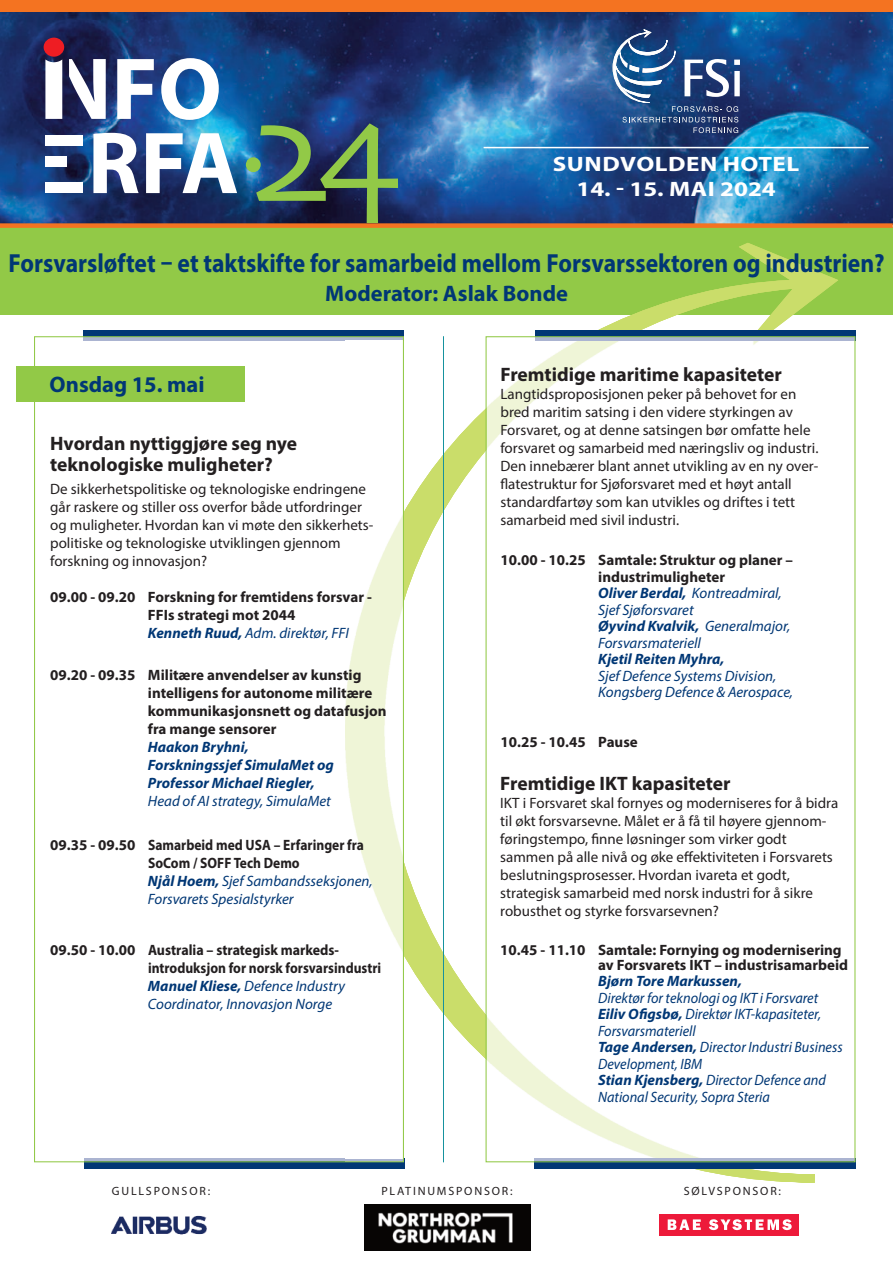
<style>
.page{position:relative;width:893px;height:1263px;background:#fff}
.page>*{position:absolute;margin:0;border:0;box-sizing:border-box;transform-origin:0 0}
.t1{font:700 26.25px "Myriad Pro";color:#013775;scale:.9 1}
.t2{font:700 22.5px "Myriad Pro";color:#013775}
.t3{font:700 20.85px "Myriad Pro";letter-spacing:.02em;color:#fff;scale:1.2 1}
.t4{font:700 20.85px "Myriad Pro";color:#fff;scale:1.2 1}
.t5{font:700 19.5px/21px "Myriad Pro";color:#231f20}
.t6{font:15px/18px "Myriad Pro";color:#231f20}
.t7{font:700 15px/18px "Myriad Pro";color:#231f20}
.t8{font:italic 15px/16.5px "Myriad Pro";color:#013775}
.t9{font:italic 15px/16.5px "Myriad Pro";color:#013775;scale:.95 1}
.t10{font:italic 700 15px/18px "Myriad Pro";color:#013775}
.t11{font:12px "Myriad Pro";letter-spacing:.15em;color:#231f20}
.s1{font-style:italic;color:#013775}
.s2{font-weight:400;font-style:italic;color:#013775}
.s3{font-weight:700;font-style:normal;color:#231f20}
.s4{font-weight:700}
</style>
<div class="page">
<svg style="left:84px;top:330px;width:320px;height:10px;background:#11476f"></svg>
<svg style="left:84px;top:1162px;width:261px;height:7px;background:#083e72"></svg>
<div style="left:0;top:0;width:893px;height:20px;background:#f47321"></div>
<div style="left:0;top:227px;width:893px;height:87px;background:#92c947"></div>
<img style="left:0;top:12px;width:893px;height:211px">
<svg style="left:256px;top:123px;width:142px;height:100px;background:#3b595c"></svg>
<svg style="left:117px;top:59px;width:37px;height:60px"></svg>
<svg style="left:161px;top:58px;width:58px;height:62px"></svg>
<div style="left:45px;top:135px;width:38px;height:10px;background:#fff"></div>
<svg style="left:93px;top:133px;width:46px;height:60px"></svg>
<svg style="left:146px;top:133px;width:91px;height:60px"></svg>
<div style="left:45px;top:182px;width:38px;height:11px;background:#fff"></div>
<div style="left:45px;top:157px;width:22px;height:10px;background:#fff"></div>
<div style="left:44px;top:38px;width:20px;height:19px;background:#ee1d23;border-radius:50%"></div>
<div style="left:246px;top:157px;width:15px;height:15px;background:#92c947;border-radius:50%"></div>
<svg style="left:45px;top:59px;width:17px;height:60px"></svg>
<svg style="left:69px;top:59px;width:37px;height:60px"></svg>
<div style="left:0;top:223px;width:893px;height:5px;background:#f47321"></div>
<svg style="left:739px;top:243px;width:99px;height:72px"></svg>
<svg style="left:345px;top:275px;width:478px;height:907px"></svg>
<hr style="left:84px;top:337px;width:261px;height:3px;background:#abb4d1">
<hr style="left:84px;top:1158px;width:261px;height:3px;background:#abb4d1">
<img style="left:345px;top:338px;width:57px;height:822px">
<hr style="left:443px;top:336px;width:1px;height:826px;background:#16929e">
<hr style="left:484px;top:147px;width:385px;height:1px;background:#fff">
<svg style="left:612px;top:27px;width:128px;height:106px;background:#3a5f91"></svg>
<div style="left:16px;top:367px;width:229px;height:35px;background:#92c947"></div>
<svg style="left:535px;top:330px;width:320px;height:10px;background:#11476f"></svg>
<svg style="left:534px;top:1162px;width:321px;height:7px;background:#083e72"></svg>
<img style="left:488px;top:338px;width:349px;height:822px">
<hr style="left:535px;top:337px;width:319px;height:3px;background:#abb4d1">
<hr style="left:534px;top:1158px;width:320px;height:3px;background:#abb4d1">
<img style="left:112px;top:1215px;width:95px;height:20px">
<img style="left:365px;top:1205px;width:165px;height:45px">
<div style="left:660px;top:1214px;width:139px;height:21px;background:#ed1a3a"></div>
<svg style="left:709px;top:1219px;width:83px;height:11px"></svg>
<svg style="left:668px;top:1219px;width:33px;height:11px"></svg>
<h3 class="t3" style="left:553px;top:156px;width:207px">SUNdvOLdEN HOTEL</h3>
<h3 class="t4" style="left:576px;top:181px;width:168px">14. - 15. MAI 2024</h3>
<h1 class="t1" style="left:8px;top:254px;width:975px">Forsvarsløftet – et taktskifte for samarbeid mellom Forsvarssektoren og industrien?</h1>
<h2 class="t2" style="left:325px;top:285px;width:244px">Moderator: Aslak Bonde</h2>
<h2 class="t2" style="left:50px;top:376px;width:156px">Onsdag 15. mai</h2>
<h3 class="t5" style="left:50px;top:435px;width:248px">Hvordan nyttiggjøre seg nye teknologiske muligheter?</h3>
<p class="t6" style="left:50px;top:481px;width:325px">De sikkerhetspolitiske og teknologiske endringene går raskere og stiller oss overfor både utfordringer og muligheter. Hvordan kan vi møte den sikkerhets&shy;politiske og teknologiske utviklingen gjennom forskning og innovasjon?</p>
<p class="t7" style="left:148px;top:589px;width:225px;text-indent:-98px">09.00 - 09.20 Forskning for fremtidens forsvar -<br>FFIs strategi mot 2044<br><span class="s1">Kenneth Ruud,</span> <span class="s2">Adm. direktør, FFI</span></p>
<p class="t7" style="left:148px;top:667px;width:240px;text-indent:-98px">09.20 - 09.35 Militære anvendelser av kunstig intelligens for autonome militære kommunikasjonsnett og datafusjon fra mange sensorer</p>
<p class="t10" style="left:148px;top:739px;width:187px">Haakon Bryhni,<br>Forskningssjef SimulaMet og<br>Professor Michael Riegler,</p>
<p class="t8" style="left:148px;top:794px;width:184px">Head of AI strategy, SimulaMet</p>
<p class="t7" style="left:148px;top:837px;width:226px;text-indent:-98px">09.35 - 09.50 Samarbeid med USA – Erfaringer fra SoCom / SOFF Tech demo<br><span class="s1">Njål Hoem,</span> <span class="s2">Sjef Sambandsseksjonen, Forsvarets Spesialstyrker</span></p>
<p class="t7" style="left:148px;top:942px;width:235px;text-indent:-98px">09.50 - 10.00 Australia – strategisk markeds&shy;introduksjon for norsk forsvarsindustri <span class="s1">Manuel Kliese,</span> <span class="s2">Defence Industry Coordinator, Innovasjon Norge</span></p>
<h3 class="t5" style="left:500px;top:365px;width:283px">Fremtidige maritime kapasiteter</h3>
<p class="t6" style="left:500px;top:386px;width:319px">Langtidsproposisjonen peker på behovet for en bred maritim satsing i den videre styrkingen av Forsvaret, og at denne satsingen bør omfatte hele forsvaret og samarbeid med næringsliv og industri.<br>Den innebærer blant annet utvikling av en ny over&shy;flatestruktur for Sjøforsvaret med et høyt antall standardfartøy som kan utvikles og driftes i tett samarbeid med sivil industri.</p>
<p class="t8" style="left:598px;top:553px;width:196px;text-indent:-98px"><span class="s3">10.00 - 10.25 Samtale: Struktur og planer – industrimuligheter<br></span><span class="s4">Oliver Berdal,</span> Kontreadmiral,<br>Sjef Sjøforsvaret<br><span class="s4">Øyvind Kvalvik,</span> Generalmajor,<br>Forsvarsmateriell</p>
<p class="t10" style="left:598px;top:651px;width:128px">Kjetil Reiten Myhra,</p>
<p class="t8" style="left:598px;top:669px;width:196px">Sjef Defence Systems Division,<br>Kongsberg Defence &amp; Aerospace,</p>
<p class="t7" style="left:500px;top:735px;width:139px">10.25 - 10.45 Pause</p>
<h3 class="t5" style="left:500px;top:774px;width:232px">Fremtidige IKT kapasiteter</h3>
<p class="t6" style="left:500px;top:795px;width:339px">IKT i Forsvaret skal fornyes og moderniseres for å bidra til økt forsvarsevne. Målet er å få til høyere gjennom&shy;føringstempo, finne løsninger som virker godt sammen på alle nivå og øke effektiviteten i Forsvarets beslutningsprosesser. Hvordan ivareta et godt, strategisk samarbeid med norsk industri for å sikre robusthet og styrke forsvarsevnen?</p>
<p class="t7" style="left:598px;top:943px;width:252px;line-height:15px;text-indent:-98px">10.45 - 11.10 Samtale: Fornying og modernisering av Forsvarets IKT – industrisamarbeid</p>
<p class="t10" style="left:598px;top:973px;width:145px">Bjørn Tore Markussen,</p>
<p class="t9" style="left:598px;top:991px;width:259px">Direktør for teknologi og IKT i Forsvaret <span class="s4">Eiliv Ofigsbø,</span> Direktør IKT-kapasiteter, Forsvarsmateriell<br><span class="s4">Tage Andersen,</span> Director Industri Business Development, IBM<br><span class="s4">Stian Kjensberg,</span> Director Defence and National Security, Sopra Steria</p>
<p class="t11" style="left:112px;top:1186px;width:100px">GULLSPONSOR:</p>
<p class="t11" style="left:381px;top:1186px;width:133px">PLATINUMSPONSOR:</p>
<p class="t11" style="left:684px;top:1186px;width:99px">SØLVSPONSOR:</p>
</div>
